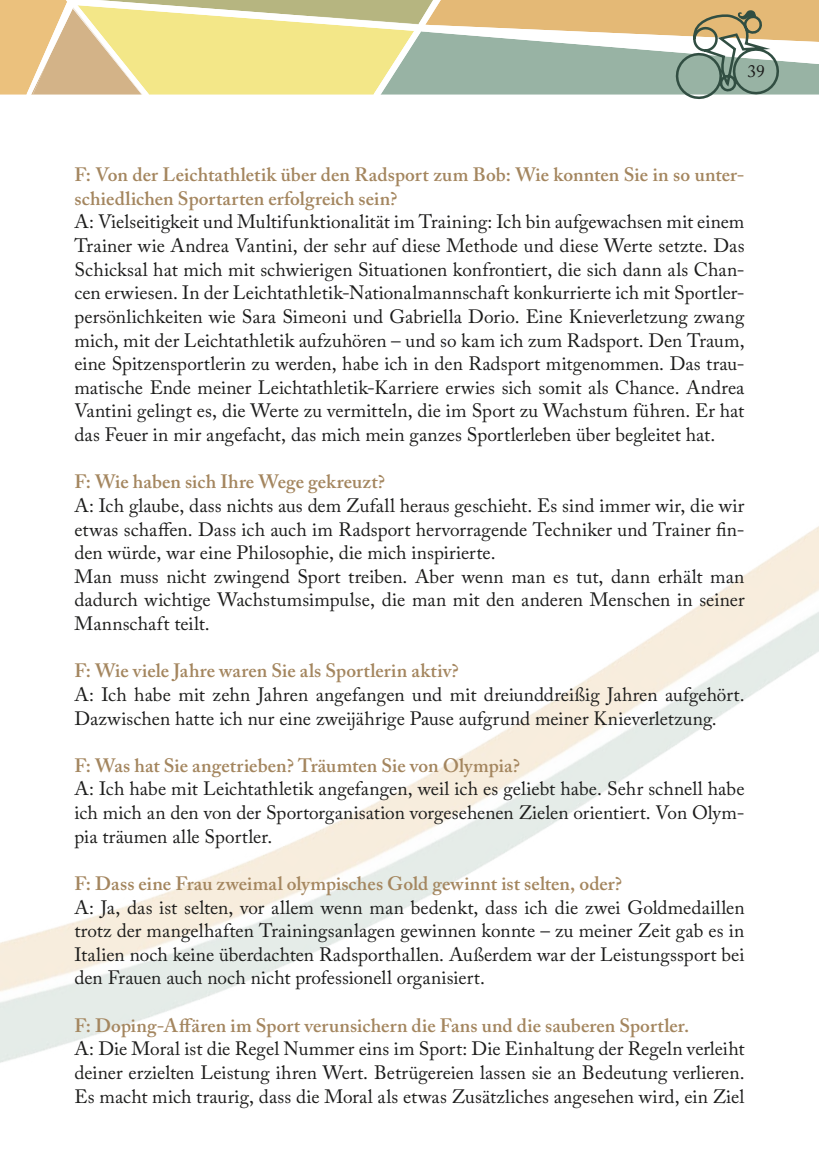
<style>
.page{position:relative;width:819px;height:1166px;background:#fff}
.page>*{position:absolute;margin:0;border:0;box-sizing:border-box;transform-origin:0 0}
.t1{font:19.25px/23.6px "Adobe Caslon Pro";color:#1c1c1b;text-align:justify}
.t2{font:600 19.25px/23.6px "Adobe Caslon Pro";letter-spacing:.005em;color:#a4865f}
.t3{font:17.5px "Adobe Caslon Pro";color:#1c1c1b}
</style>
<div class="page">
<img style="left:0;top:526px;width:819px;height:537px">
<svg style="left:0;top:0;width:819px;height:100px"></svg>
<p class="t3" style="left:747px;top:60px;width:19px">39</p>
<p class="t2" style="left:74px;top:163px;width:671px">F: Von der Leichtathletik über den Radsport zum Bob: Wie konnten Sie in so unter&shy;schiedlichen Sportarten erfolgreich sein?</p>
<p class="t1" style="left:74px;top:210px;width:671px">A: Vielseitigkeit und Multifunktionalität im Training: Ich bin aufgewachsen mit einem Trainer wie Andrea Vantini, der sehr auf diese Methode und diese Werte setzte. Das Schicksal hat mich mit schwierigen Situationen konfrontiert, die sich dann als Chan&shy;cen erwiesen. In der Leichtathletik-Nationalmannschaft konkurrierte ich mit Sportler&shy;persönlichkeiten wie Sara Simeoni und Gabriella Dorio. Eine Knieverletzung zwang mich, mit der Leichtathletik aufzuhören – und so kam ich zum Radsport. Den Traum, eine Spitzensportlerin zu werden, habe ich in den Radsport mitgenommen. Das trau&shy;matische Ende meiner Leichtathletik-Karriere erwies sich somit als Chance. Andrea Vantini gelingt es, die Werte zu vermitteln, die im Sport zu Wachstum führen. Er hat das Feuer in mir angefacht, das mich mein ganzes Sportlerleben über begleitet hat.</p>
<p class="t2" style="left:74px;top:470px;width:312px">F: Wie haben sich Ihre Wege gekreuzt?</p>
<p class="t1" style="left:74px;top:493px;width:671px;text-align:left">A: Ich glaube, dass nichts aus dem Zufall heraus geschieht. Es sind immer wir, die wir etwas schaffen. Dass ich auch im Radsport hervorragende Techniker und Trainer fin&shy;den würde, war eine Philosophie, die mich inspirierte.<br>Man muss nicht zwingend Sport treiben. Aber wenn man es tut, dann erhält man dadurch wichtige Wachstumsimpulse, die man mit den anderen Menschen in seiner Mannschaft teilt.</p>
<p class="t2" style="left:74px;top:659px;width:386px">F: Wie viele Jahre waren Sie als Sportlerin aktiv?</p>
<p class="t1" style="left:74px;top:682px;width:671px">A: Ich habe mit zehn Jahren angefangen und mit dreiunddreißig Jahren aufgehört.<br>Dazwischen hatte ich nur eine zweijährige Pause aufgrund meiner Knieverletzung.</p>
<p class="t2" style="left:74px;top:753px;width:447px">F: Was hat Sie angetrieben? Träumten Sie von Olympia?</p>
<p class="t1" style="left:74px;top:777px;width:671px">A: Ich habe mit Leichtathletik angefangen, weil ich es geliebt habe. Sehr schnell habe ich mich an den von der Sportorganisation vorgesehenen Zielen orientiert. Von Olym&shy;pia träumen alle Sportler.</p>
<p class="t2" style="left:74px;top:871px;width:549px">F: Dass eine Frau zweimal olympisches Gold gewinnt ist selten, oder?</p>
<p class="t1" style="left:74px;top:895px;width:671px">A: Ja, das ist selten, vor allem wenn man bedenkt, dass ich die zwei Goldmedaillen trotz der mangelhaften Trainingsanlagen gewinnen konnte – zu meiner Zeit gab es in Italien noch keine überdachten Radsporthallen. Außerdem war der Leistungssport bei den Frauen auch noch nicht professionell organisiert.</p>
<p class="t2" style="left:74px;top:1013px;width:616px">F: Doping-Affären im Sport verunsichern die Fans und die sauberen Sportler.</p>
<p class="t1" style="left:74px;top:1037px;width:671px">A: Die Moral ist die Regel Nummer eins im Sport: Die Einhaltung der Regeln verleiht deiner erzielten Leistung ihren Wert. Betrügereien lassen sie an Bedeutung verlieren.<br>Es macht mich traurig, dass die Moral als etwas Zusätzliches angesehen wird, ein Ziel</p>
</div>
